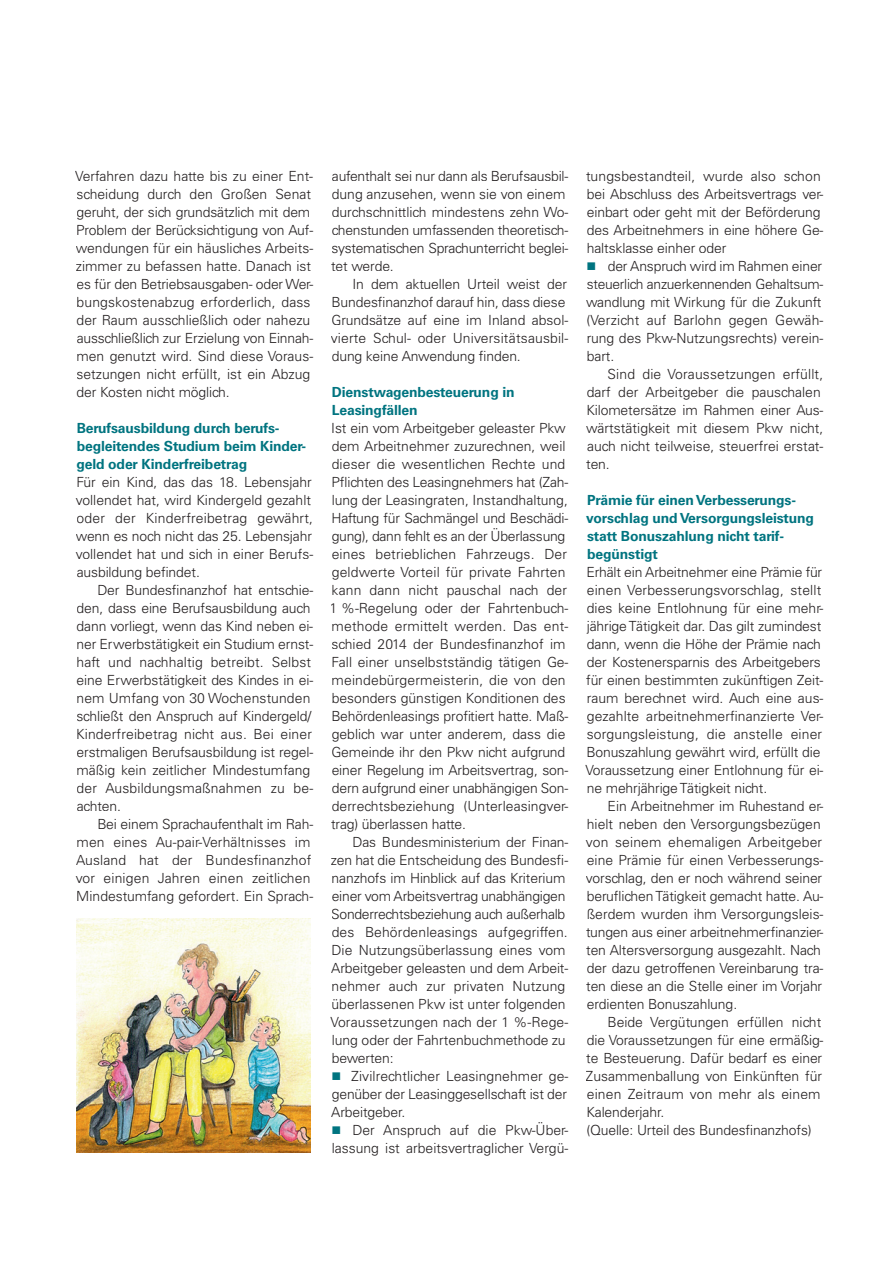
<style>
.page{position:relative;width:893px;height:1263px;background:#fff}
.page>*{position:absolute;margin:0;border:0;box-sizing:border-box;transform-origin:0 0}
.t1{font:300 13.95px/18px "Univers LT Std";letter-spacing:-.01em;color:#231f20}
.t2{font:700 13.95px/18px "Univers LT Std";letter-spacing:-.01em;color:#007480}
.t3{font:300 13.95px/18px "Univers LT Std";letter-spacing:.01em;color:#231f20}
.s1{color:#007480}
</style>
<div class="page">
<img style="left:77px;top:918px;width:233px;height:234px">
<p class="t1" style="left:75px;top:167px;width:239px">Verfahren dazu hatte bis zu einer Ent&shy;scheidung durch den Großen Senat geruht, der sich grundsätzlich mit dem Problem der Berücksichtigung von Auf&shy;wendungen für ein häusliches Arbeits&shy;zimmer zu befassen hatte. Danach ist es für den Betriebsausgaben- oder Wer&shy;bungskostenabzug erforderlich, dass der Raum ausschließlich oder nahezu ausschließlich zur Erzielung von Einnah&shy;men genutzt wird. Sind diese Voraus&shy;setzungen nicht erfüllt, ist ein Abzug der Kosten nicht möglich.</p>
<p class="t2" style="left:77px;top:419px;width:231px">Berufsausbildung durch berufs&shy;begleitendes Studium beim Kinder&shy;geld oder Kinderfreibetrag</p>
<p class="t1" style="left:76px;top:473px;width:239px">Für ein Kind, das das 18. Lebensjahr vollendet hat, wird Kindergeld gezahlt oder der Kinderfreibetrag gewährt, wenn es noch nicht das 25. Lebensjahr vollendet hat und sich in einer Berufs&shy;ausbildung befindet.</p>
<p class="t1" style="left:76px;top:581px;width:239px;text-indent:21px">Der Bundesfinanzhof hat entschie&shy;den, dass eine Berufsausbildung auch dann vorliegt, wenn das Kind neben ei&shy;ner Erwerbstätigkeit ein Studium ernst&shy;haft und nachhaltig betreibt. Selbst eine Erwerbstätigkeit des Kindes in ei&shy;nem Umfang von 30 Wochenstunden schließt den Anspruch auf Kindergeld/ Kinderfreibetrag nicht aus. Bei einer erstmaligen Berufsausbildung ist regel - mäßig kein zeitlicher Mindestumfang der Ausbildungsmaßnahmen zu be&shy;achten.</p>
<p class="t3" style="left:76px;top:815px;width:239px;text-indent:22px">Bei einem Sprachaufenthalt im Rah&shy;men eines Au-pair-Verhältnisses im Ausland hat der Bundesfinanzhof vor einigen Jahren einen zeitlichen Mindest umfang gefordert. Ein Sprach-</p>
<p class="t1" style="left:331px;top:167px;width:239px">aufenthalt sei nur dann als Berufsausbil&shy;dung anzusehen, wenn sie von einem durchschnittlich mindestens zehn Wo&shy;chenstunden umfassenden theoretisch&shy;systematischen Sprachunterricht beglei&shy;tet werde.</p>
<p class="t1" style="left:331px;top:275px;width:239px;text-indent:22px">In dem aktuellen Urteil weist der Bundesfinanzhof darauf hin, dass diese Grundsätze auf eine im Inland absol&shy;vierte Schul- oder Universitätsausbil&shy;dung keine Anwendung finden.</p>
<p class="t2" style="left:332px;top:383px;width:184px">Dienstwagenbesteuerung in<br>Leasingfällen</p>
<p class="t1" style="left:329px;top:419px;width:240px">Ist ein vom Arbeitgeber geleaster Pkw dem Arbeitnehmer zuzurechnen, weil dieser die wesentlichen Rechte und Pflichten des Leasingnehmers hat (Zah&shy;lung der Leasingraten, Instandhaltung, Haftung für Sachmängel und Beschädi&shy;gung), dann fehlt es an der Überlassung eines betrieblichen Fahrzeugs. Der geldwerte Vorteil für private Fahrten kann dann nicht pauschal nach der 1 %-Regelung oder der Fahrtenbuch&shy;methode ermittelt werden. Das ent&shy;schied 2014 der Bundesfinanzhof im Fall einer unselbstständig tätigen Ge&shy;meindebürgermeisterin, die von den besonders günstigen Konditionen des Behördenleasings profitiert hatte. Maß&shy;geblich war unter anderem, dass die Gemeinde ihr den Pkw nicht aufgrund einer Regelung im Arbeitsvertrag, son&shy;dern aufgrund einer unabhängigen Son&shy;derrechtsbeziehung (Unterleasingver&shy;trag) überlassen hatte.</p>
<p class="t1" style="left:330px;top:833px;width:239px;text-indent:22px">Das Bundesministerium der Finan&shy;zen hat die Entscheidung des Bundesfi&shy;nanzhofs im Hinblick auf das Kriterium einer vom Arbeitsvertrag un abhängi gen Sonderrechtsbeziehung auch außerhalb des Behördenleasings aufgegriffen.<br>Die Nutzungsüberlassung eines vom Arbeitgeber geleasten und dem Arbeit&shy;nehmer auch zur privaten Nutzung überlassenen Pkw ist unter folgenden Voraussetzungen nach der 1 %-Rege&shy;lung oder der Fahrtenbuchmethode zu bewerten:</p>
<p class="t1" style="left:331px;top:1067px;width:239px;text-align:justify"><span class="s1">■</span> Zivilrechtlicher Leasingnehmer ge&shy;genüber der Leasinggesellschaft ist der Arbeitgeber.</p>
<p class="t1" style="left:331px;top:1121px;width:238px"><span class="s1">■</span> Der Anspruch auf die Pkw-Über&shy;lassung ist arbeitsvertraglicher Vergü-</p>
<p class="t1" style="left:586px;top:167px;width:239px">tungsbestandteil, wurde also schon bei Abschluss des Arbeitsvertrags ver&shy;einbart oder geht mit der Beförderung des Arbeitnehmers in eine höhere Ge&shy;haltsklasse einher oder</p>
<p class="t1" style="left:586px;top:257px;width:239px"><span class="s1">■</span> der Anspruch wird im Rahmen einer steuerlich anzuerkennenden Gehaltsum&shy;wandlung mit Wirkung für die Zukunft (Verzicht auf Barlohn gegen Gewäh&shy;rung des Pkw-Nutzungsrechts) verein&shy;bart.</p>
<p class="t1" style="left:586px;top:365px;width:239px;text-indent:22px">Sind die Voraussetzungen erfüllt, darf der Arbeitgeber die pauschalen<br>Kilometersätze im Rahmen einer Aus&shy;wärtstätigkeit mit diesem Pkw nicht, auch nicht teilweise, steuerfrei erstat&shy;ten.</p>
<p class="t2" style="left:586px;top:491px;width:229px">Prämie für einen Verbesserungs&shy;vorschlag und Versorgungsleistung statt Bonuszahlung nicht tarif&shy;begünstigt</p>
<p class="t1" style="left:586px;top:563px;width:239px">Erhält ein Arbeitnehmer eine Prämie für einen Verbesserungsvorschlag, stellt dies keine Entlohnung für eine mehr&shy;jährige Tätigkeit dar. Das gilt zumindest dann, wenn die Höhe der Prämie nach der Kostenersparnis des Arbeitgebers für einen bestimmten zukünftigen Zeit&shy;raum berechnet wird. Auch eine aus&shy;gezahlte arbeitnehmerfinanzierte Ver&shy;sorgungsleistung, die anstelle einer Bonuszahlung gewährt wird, erfüllt die Voraussetzung einer Entlohnung für ei&shy;ne mehrjährige Tätigkeit nicht.</p>
<p class="t1" style="left:586px;top:797px;width:239px;text-indent:22px">Ein Arbeitnehmer im Ruhestand er&shy;hielt neben den Versorgungsbezügen von seinem ehemaligen Arbeitgeber eine Prämie für einen Verbesserungs&shy;vorschlag, den er noch während seiner beruflichen Tätigkeit gemacht hatte. Au&shy;ßerdem wurden ihm Versorgungsleis&shy;tungen aus einer arbeitnehmerfinanzier&shy;ten Altersversorgung ausgezahlt. Nach der dazu getroffenen Vereinbarung tra&shy;ten diese an die Stelle einer im Vorjahr erdienten Bonuszahlung.</p>
<p class="t1" style="left:586px;top:1013px;width:239px;text-indent:22px">Beide Vergütungen erfüllen nicht die Voraussetzungen für eine ermäßig&shy;te Besteuerung. Dafür bedarf es einer Zusammenballung von Einkünften für einen Zeitraum von mehr als einem Kalenderjahr.<br>(Quelle: Urteil des Bundesfinanzhofs)</p>
</div>
